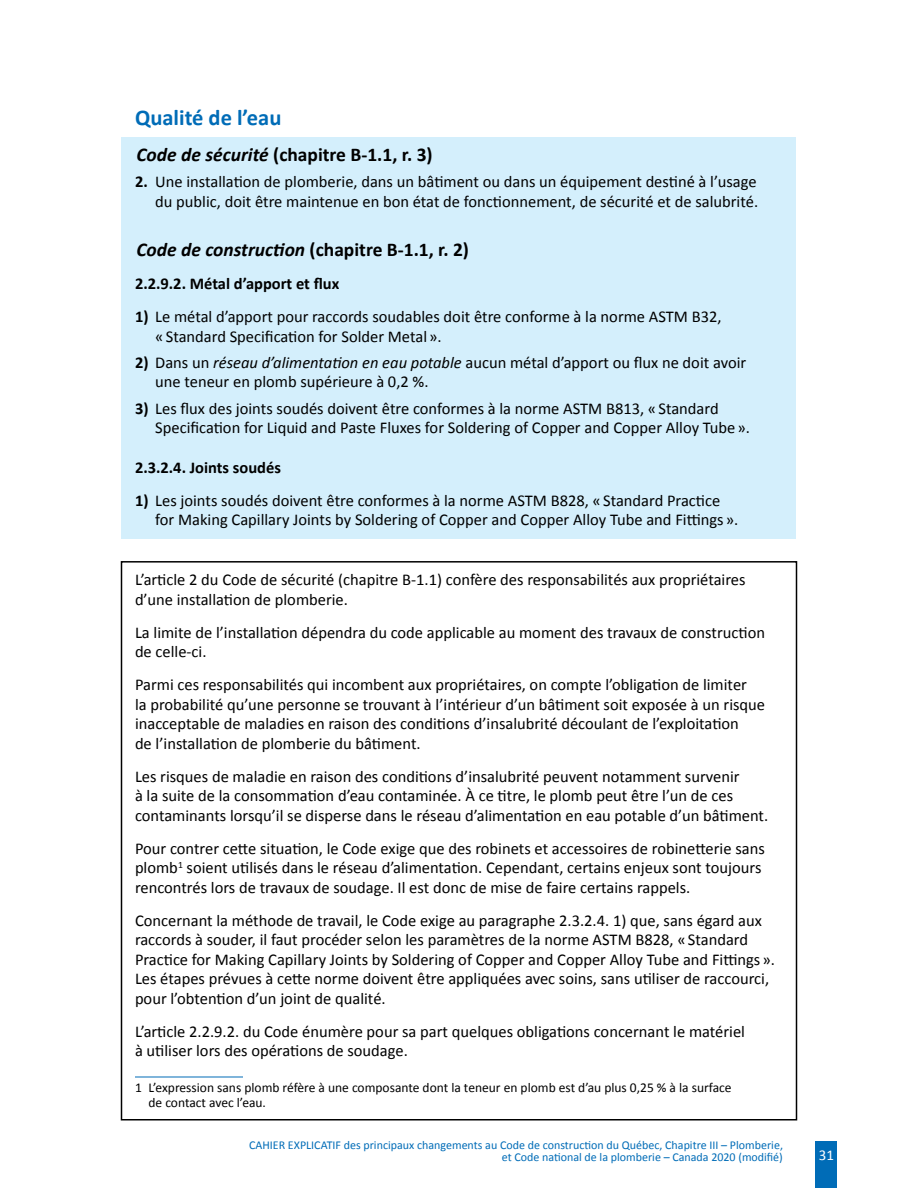
<style>
.page{position:relative;width:918px;height:1188px;background:#fff}
.page>*{position:absolute;margin:0;border:0;box-sizing:border-box;transform-origin:0 0}
.t1{font:700 22.5px "Calibri";color:#006cb7}
.t2{font:700 19.5px "Calibri";color:#000}
.t3{font:16.5px/19.5px "Calibri";color:#000}
.t4{font:700 16.5px "Calibri";color:#000}
.t5{font:15px "Calibri";color:#fff}
.t6{font:13.5px/15px "Calibri";color:#000}
.t7{font:12px/12px "Calibri";color:#006cb7;text-align:right}
.s1{font-style:italic}
.s2{font-weight:700}
</style>
<div class="page">
<div style="left:816px;top:1141px;width:21px;height:47px;background:#006cb7"></div>
<div style="left:122px;top:137px;width:674px;height:402px;background:#d4effc"></div>
<hr style="left:135px;top:1077px;width:108px;height:1px;background:#006cb7">
<h1 class="t1" style="left:135px;top:103px;width:148px">Qualité de l’eau</h1>
<p class="t2" style="left:136px;top:142px;width:298px"><span class="s1">Code de sécurité</span> (chapitre B-1.1, r. 3)</p>
<p class="t3" style="left:135px;top:172px;width:625px;text-align:right"><span class="s2">2.</span> Une installation de plomberie, dans un bâtiment ou dans un équipement destiné à l’usage du public, doit être maintenue en bon état de fonctionnement, de sécurité et de salubrité.</p>
<p class="t2" style="left:136px;top:237px;width:334px"><span class="s1">Code de construction</span> (chapitre B-1.1, r. 2)</p>
<p class="t4" style="left:135px;top:273px;width:206px">2.2.9.2. Métal d’apport et flux</p>
<p class="t3" style="left:155px;top:307px;width:568px;text-indent:-20px"><span class="s2">1)</span> Le métal d’apport pour raccords soudables doit être conforme à la norme ASTM B32, « Standard Specification for Solder Metal ».</p>
<p class="t3" style="left:155px;top:353px;width:593px;text-indent:-20px"><span class="s2">2)</span> Dans un <span class="s1">réseau d’alimentation en eau potable</span> aucun métal d’apport ou flux ne doit avoir une teneur en plomb supérieure à 0,2 %.</p>
<p class="t3" style="left:155px;top:398px;width:596px;text-indent:-20px"><span class="s2">3)</span> Les flux des joints soudés doivent être conformes à la norme ASTM B813, « Standard<br>Specification for Liquid and Paste Fluxes for Soldering of Copper and Copper Alloy Tube ».</p>
<p class="t4" style="left:135px;top:457px;width:147px">2.3.2.4. Joints soudés</p>
<p class="t3" style="left:155px;top:491px;width:585px;text-indent:-20px"><span class="s2">1)</span> Les joints soudés doivent être conformes à la norme ASTM B828, « Standard Practice for Making Capillary Joints by Soldering of Copper and Copper Alloy Tube and Fittings ».</p>
<p class="t3" style="left:135px;top:570px;width:612px">L’article 2 du Code de sécurité (chapitre B-1.1) confère des responsabilités aux propriétaires d’une installation de plomberie.</p>
<p class="t3" style="left:135px;top:623px;width:632px">La limite de l’installation dépendra du code applicable au moment des travaux de construction de celle-ci.</p>
<p class="t3" style="left:135px;top:675px;width:632px">Parmi ces responsabilités qui incombent aux propriétaires, on compte l’obligation de limiter<br>la probabilité qu’une personne se trouvant à l’intérieur d’un bâtiment soit exposée à un risque inacceptable de maladies en raison des conditions d’insalubrité découlant de l’exploitation<br>de l’installation de plomberie du bâtiment.</p>
<p class="t3" style="left:135px;top:767px;width:635px">Les risques de maladie en raison des conditions d’insalubrité peuvent notamment survenir<br>à la suite de la consommation d’eau contaminée. À ce titre, le plomb peut être l’un de ces contaminants lorsqu’il se disperse dans le réseau d’alimentation en eau potable d’un bâtiment.</p>
<p class="t3" style="left:135px;top:839px;width:631px">Pour contrer cette situation, le Code exige que des robinets et accessoires de robinetterie sans plomb<sup>1</sup> soient utilisés dans le réseau d’alimentation. Cependant, certains enjeux sont toujours rencontrés lors de travaux de soudage. Il est donc de mise de faire certains rappels.</p>
<p class="t3" style="left:135px;top:911px;width:642px">Concernant la méthode de travail, le Code exige au paragraphe 2.3.2.4. 1) que, sans égard aux raccords à souder, il faut procéder selon les paramètres de la norme ASTM B828, « Standard Practice for Making Capillary Joints by Soldering of Copper and Copper Alloy Tube and Fittings ».<br>Les étapes prévues à cette norme doivent être appliquées avec soins, sans utiliser de raccourci, pour l’obtention d’un joint de qualité.</p>
<p class="t3" style="left:135px;top:1022px;width:612px">L’article 2.2.9.2. du Code énumère pour sa part quelques obligations concernant le matériel à utiliser lors des opérations de soudage.</p>
<p class="t6" style="left:148px;top:1080px;width:585px;text-indent:-14px">1 L’expression sans plomb réfère à une composante dont la teneur en plomb est d’au plus 0,25 % à la surface de contact avec l’eau.</p>
<p class="t7" style="left:249px;top:1139px;width:535px">CAHIER EXPLICATIF des principaux changements au Code de construction du Québec, Chapitre III – Plomberie, et Code national de la plomberie – Canada 2020 (modifié)</p>
<p class="t5" style="left:819px;top:1146px;width:17px">31</p>
</div>
